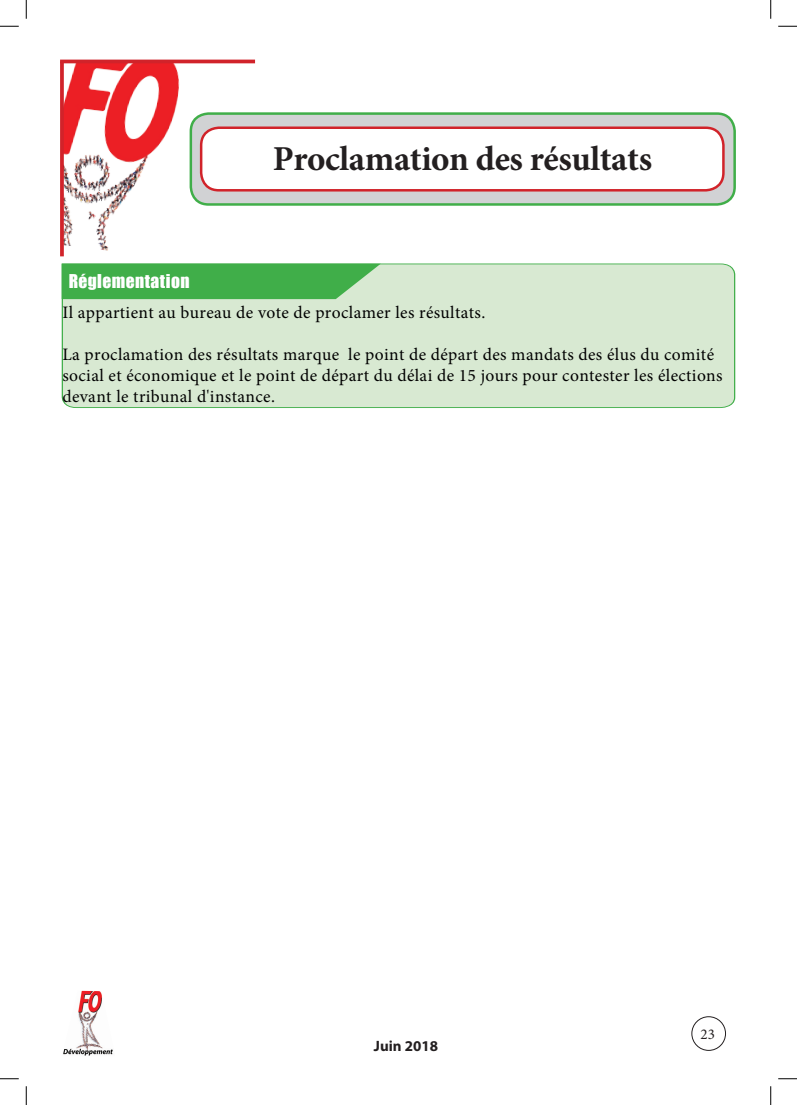
<style>
.page{position:relative;width:797px;height:1105px;background:#fff}
.page>*{position:absolute;margin:0;border:0;box-sizing:border-box;transform-origin:0 0}
.t1{font:700 35px "Minion Pro";letter-spacing:-.01em;color:#231f20}
.t2{font:17.5px/21px "Minion Pro";letter-spacing:.02em;color:#000}
.t3{font:17.5px "Impact";letter-spacing:.02em;color:#fff}
.t4{font:700 15px "Myriad Pro";color:#231f20}
.t5{font:15px "Minion Pro";color:#231f20}
</style>
<div class="page">
<img style="left:63px;top:991px;width:50px;height:65px">
<div style="left:691px;top:1016px;width:34px;height:35px;border:1px solid #231f20;border-radius:50%"></div>
<img style="left:61px;top:63px;width:140px;height:194px">
<svg style="left:60px;top:63px;width:4px;height:193px"></svg>
<hr style="left:60px;top:60px;width:195px;height:3px;background:#d1232a">
<div style="left:61px;top:263px;width:675px;height:145px;background:#d8e9d2"></div>
<svg style="left:62px;top:264px;width:319px;height:35px;background:#4ab252"></svg>
<div style="left:191px;top:114px;width:543px;height:90px;background:#d1d2d4;border-radius:18px"></div>
<div style="left:190px;top:112px;width:546px;height:94px;border:2px solid #40ae49;border-radius:18px"></div>
<div style="left:201px;top:128px;width:522px;height:62px;background:#fff;border-radius:18px"></div>
<div style="left:200px;top:126px;width:524px;height:66px;border:2px solid #d1232a;border-radius:18px"></div>
<svg style="left:0;top:25px;width:19px;height:2px"></svg>
<svg style="left:778px;top:25px;width:19px;height:2px"></svg>
<svg style="left:0;top:1078px;width:19px;height:1px"></svg>
<svg style="left:778px;top:1078px;width:19px;height:1px"></svg>
<svg style="left:25px;top:0;width:2px;height:19px"></svg>
<svg style="left:25px;top:1086px;width:2px;height:19px"></svg>
<svg style="left:770px;top:0;width:1px;height:19px"></svg>
<svg style="left:770px;top:1086px;width:1px;height:19px"></svg>
<p class="t3" style="left:69px;top:268px;width:122px">Réglementation</p>
<p class="t1" style="left:273px;top:134px;width:380px">Proclamation des résultats</p>
<p class="t2" style="left:62px;top:301px;width:424px">Il appartient au bureau de vote de proclamer les résultats.</p>
<p class="t2" style="left:62px;top:343px;width:661px">La proclamation des résultats marque le point de départ des mandats des élus du comité social et économique et le point de départ du délai de 15 jours pour contester les élections devant le tribunal d'instance.</p>
<p class="t4" style="left:374px;top:1036px;width:66px">Juin 2018</p>
<p class="t5" style="left:700px;top:1024px;width:16px">23</p>
</div>
